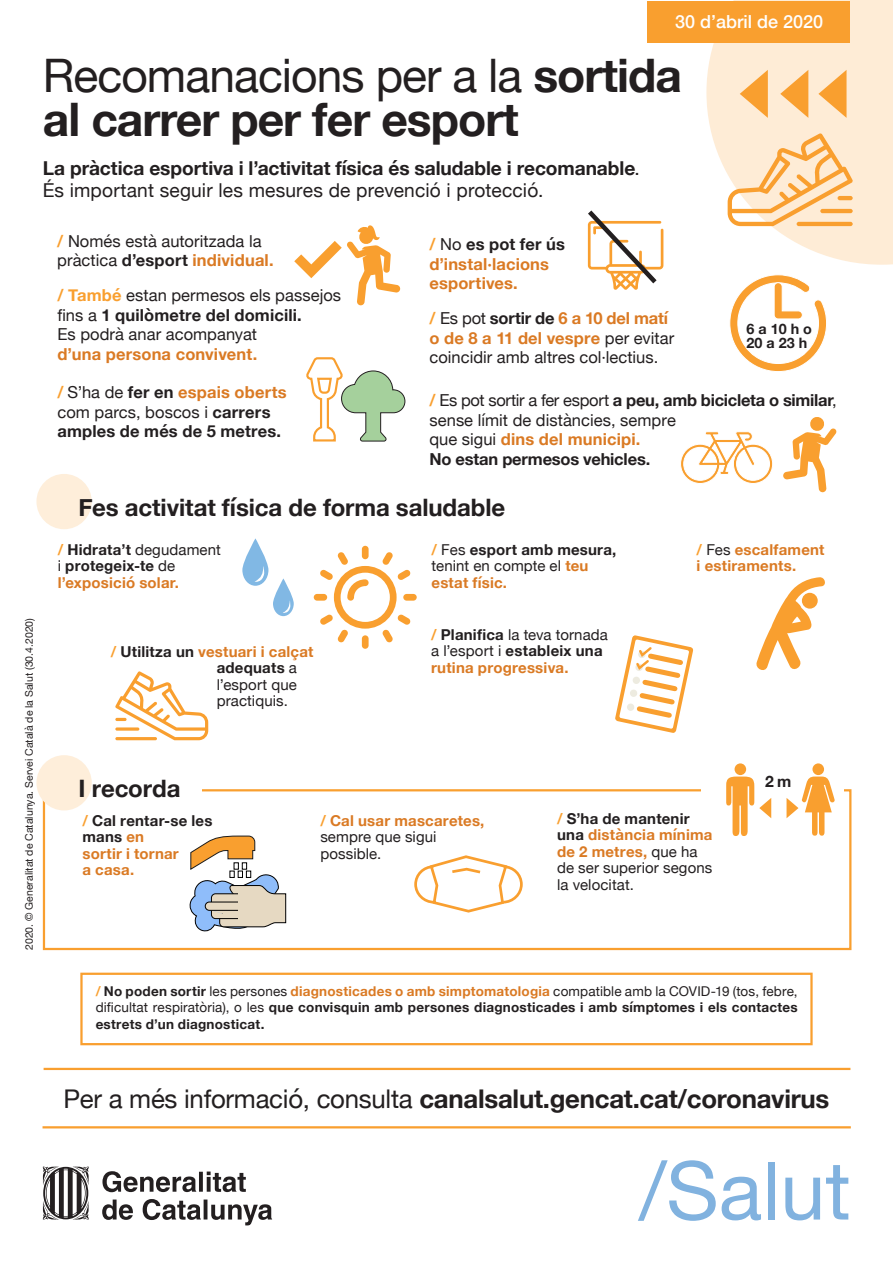
<style>
.page{position:relative;width:893px;height:1263px;background:#fff}
.page>*{position:absolute;margin:0;border:0;box-sizing:border-box;transform-origin:0 0}
.t1{font:81px "Helvetica Neue";color:#81b2df}
.t2{font:700 46.2px/44px "Helvetica Neue";letter-spacing:-.02em;color:#231f20}
.t3{font:700 25.8px "Helvetica Neue";letter-spacing:-.01em;color:#231f20}
.t4{font:700 24px "Helvetica Neue";letter-spacing:-.005em;color:#231f20}
.t5{font:700 19.2px/22.2px "Helvetica Neue";letter-spacing:-.005em;color:#231f20}
.t6{font:500 18px "Helvetica Neue";color:#fff}
.t7{font:16.5px/19.5px "Helvetica Neue";letter-spacing:.005em;color:#231f20}
.t8{font:700 16.5px/19.5px "Helvetica Neue";letter-spacing:.01em;color:#231f20}
.t9{font:700 16.5px/19.5px "Helvetica Neue";letter-spacing:.01em;color:#da7a24}
.t10{font:700 15.75px "Helvetica Neue";color:#231f20}
.t11{font:15px/16.5px "Helvetica Neue";letter-spacing:.005em;color:#231f20}
.t12{font:700 15px/16.5px "Helvetica Neue";letter-spacing:.015em;color:#da7a24}
.t13{font:700 15px/16.5px "Helvetica Neue";letter-spacing:.015em;color:#231f20}
.t14{font:700 14.4px/14px "Helvetica Neue";color:#231f20}
.t15{font:700 13.5px/16.5px "Helvetica Neue";letter-spacing:.015em;color:#231f20;text-align:justify}
.t16{font:10.5px "Helvetica Neue";color:#231f20}
.s1{font-weight:400}
.s2{font-weight:700;color:#f99f2f}
.s3{font-weight:700}
.s4{font-weight:700;color:#da7a24}
.s5{color:#f99f2f}
.s6{color:#da7a24}
.s7{font-weight:400;color:#231f20}
.s8{color:#231f20}
</style>
<div class="page">
<svg style="left:706px;top:1px;width:187px;height:264px;fill:#feecd6"></svg>
<div style="left:647px;top:1px;width:203px;height:42px;background:#f99f2f"></div>
<svg style="left:818px;top:70px;width:28px;height:48px"></svg>
<svg style="left:780px;top:70px;width:28px;height:48px"></svg>
<svg style="left:740px;top:70px;width:28px;height:48px"></svg>
<svg style="left:728px;top:133px;width:125px;height:93px;background:#fcdab0"></svg>
<hr style="left:838px;top:196px;width:15px;height:4px;background:#f99f2f;border-radius:2px">
<hr style="left:820px;top:209px;width:33px;height:4px;background:#f99f2f;border-radius:2px">
<hr style="left:797px;top:222px;width:56px;height:4px;background:#f99f2f;border-radius:2px">
<div style="left:80px;top:973px;width:733px;height:72px;background:#fff;border:2px solid #f99f2f"></div>
<div style="left:36px;top:474px;width:56px;height:55px;background:#feeeda;border-radius:50%"></div>
<svg style="left:242px;top:538px;width:52px;height:78px"></svg>
<div style="left:314px;top:594px;width:13px;height:7px;background:#f99f2f;border-radius:3px"></div>
<div style="left:403px;top:594px;width:14px;height:7px;background:#f99f2f;border-radius:3px"></div>
<div style="left:362px;top:635px;width:7px;height:14px;background:#f99f2f;border-radius:3px"></div>
<div style="left:362px;top:546px;width:7px;height:13px;background:#f99f2f;border-radius:3px"></div>
<svg style="left:320px;top:552px;width:91px;height:91px"></svg>
<svg style="left:115px;top:671px;width:93px;height:69px"></svg>
<svg style="left:115px;top:727px;width:24px;height:4px"></svg>
<hr style="left:115px;top:737px;width:42px;height:3px;background:#f99f2f;border-radius:2px">
<svg style="left:756px;top:577px;width:69px;height:93px"></svg>
<div style="left:802px;top:593px;width:16px;height:16px;background:#f99f2f;border-radius:50%"></div>
<svg style="left:615px;top:635px;width:79px;height:98px"></svg>
<svg style="left:783px;top:417px;width:54px;height:75px"></svg>
<svg style="left:680px;top:431px;width:93px;height:53px"></svg>
<svg style="left:307px;top:357px;width:98px;height:85px"></svg>
<svg style="left:587px;top:210px;width:76px;height:80px"></svg>
<svg style="left:729px;top:274px;width:98px;height:98px"></svg>
<div style="left:43px;top:789px;width:808px;height:161px;border:2px solid #f99f2f"></div>
<div style="left:701px;top:774px;width:142px;height:31px;background:#fff"></div>
<div style="left:73px;top:777px;width:129px;height:31px;background:#fff"></div>
<div style="left:36px;top:755px;width:56px;height:55px;background:#feeeda;border-radius:50%"></div>
<svg style="left:414px;top:855px;width:109px;height:58px"></svg>
<svg style="left:189px;top:836px;width:97px;height:96px"></svg>
<div style="left:238px;top:892px;width:25px;height:28px;background:#e6d9c2"></div>
<svg style="left:786px;top:763px;width:49px;height:73px"></svg>
<svg style="left:726px;top:763px;width:45px;height:73px"></svg>
<hr style="left:43px;top:1126px;width:808px;height:2px;background:#f99f2f">
<hr style="left:44px;top:1068px;width:806px;height:2px;background:#f99f2f">
<svg style="left:294px;top:225px;width:106px;height:80px"></svg>
<svg style="left:102px;top:1171px;width:170px;height:54px"></svg>
<svg style="left:43px;top:1166px;width:46px;height:54px"></svg>
<p class="t6" style="left:675px;top:7px;width:150px">30 d’abril de 2020</p>
<h2 class="t2" style="left:43px;top:55px;width:640px"><span class="s1">Recomanacions per a la</span> sortida al carrer per fer esport</h2>
<p class="t5" style="left:43px;top:158px;width:599px">La pràctica esportiva i l’activitat física és saludable i recomanable<span class="s1">.<br>És important seguir les mesures de prevenció i protecció.</span></p>
<p class="t7" style="left:57px;top:232px;width:218px"><span class="s2">/</span> Només està autoritzada la pràctica <span class="s3">d’esport</span> <span class="s4">individual.</span></p>
<p class="t7" style="left:57px;top:287px;width:285px"><span class="s2">/ També</span> estan permesos els passejos fins a <span class="s3">1 quilòmetre del domicili.<br></span>Es podrà anar acompanyat</p>
<p class="t9" style="left:57px;top:345px;width:201px">d’una persona convivent.</p>
<p class="t8" style="left:57px;top:383px;width:231px"><span class="s5">/</span> <span class="s1">S’ha de</span> fer en <span class="s6">espais oberts </span><span class="s1">com parcs, boscos i</span> carrers amples de més de 5 metres.</p>
<p class="t9" style="left:429px;top:235px;width:137px"><span class="s5">/</span> <span class="s7">No</span> <span class="s8">es pot fer ús </span>d’instal·lacions esportives.</p>
<p class="t7" style="left:429px;top:309px;width:246px"><span class="s2">/</span> Es pot <span class="s3">sortir de</span> <span class="s4">6 a 10 del matí o de 8 a 11 del vespre</span> per evitar coincidir amb altres col·lectius.</p>
<p class="t7" style="left:429px;top:392px;width:409px"><span class="s2">/</span> Es pot sortir a fer esport <span class="s3">a peu, amb bicicleta o similar</span>, sense límit de distàncies, sempre<br>que sigui <span class="s4">dins del municipi.<br></span><span class="s3">No estan permesos vehicles.</span></p>
<h3 class="t4" style="left:78px;top:488px;width:428px">Fes activitat física de forma saludable</h3>
<p class="t13" style="left:58px;top:542px;width:165px"><span class="s5">/</span> Hidrata’t <span class="s1">degudament i</span> protegeix-te <span class="s1">de </span><span class="s6">l’exposició solar.</span></p>
<p class="t14" style="left:747px;top:323px;width:67px">6 a 10 h o<br>20 a 23 h</p>
<p class="t11" style="left:432px;top:542px;width:186px"><span class="s2">/</span> Fes <span class="s3">esport amb mesura, </span>tenint en compte el <span class="s4">teu estat físic.</span></p>
<p class="t12" style="left:697px;top:542px;width:129px"><span class="s5">/</span> <span class="s7">Fes</span> escalfament i estiraments.</p>
<p class="t16" style="left:22px;top:950px;width:334px;rotate:-90deg">2020. © Generalitat de Catalunya. Servei Català de la Salut (30.4.2020)</p>
<p class="t11" style="left:217px;top:644px;width:98px;text-indent:-106px"><span class="s2">/</span> <span class="s3">Utilitza un</span> <span class="s4">vestuari i calçat </span><span class="s3">adequats</span> a l’esport que practiquis.</p>
<p class="t11" style="left:431px;top:627px;width:178px"><span class="s2">/</span> <span class="s3">Planifica</span> la teva tornada a l’esport i <span class="s3">estableix una </span><span class="s4">rutina progressiva.</span></p>
<h3 class="t4" style="left:78px;top:769px;width:104px">I recorda</h3>
<p class="t10" style="left:765px;top:769px;width:28px">2 m</p>
<p class="t12" style="left:82px;top:813px;width:131px"><span class="s5">/</span> <span class="s8">Cal rentar-se les mans</span> en<br>sortir i tornar<br>a casa.</p>
<p class="t11" style="left:320px;top:813px;width:166px"><span class="s2">/</span> <span class="s4">Cal usar mascaretes, </span>sempre que sigui possible.</p>
<p class="t11" style="left:557px;top:811px;width:157px"><span class="s2">/</span> <span class="s3">S’ha de mantenir una</span> <span class="s4">distància mínima de 2 metres,</span> que ha de ser superior segons la velocitat.</p>
<p class="t15" style="left:96px;top:983px;width:704px"><span class="s5">/</span> No poden sortir <span class="s1">les persones</span> <span class="s6">diagnosticades o amb simptomatologia</span> <span class="s1">compatible amb la COVID-19 (tos, febre, dificultat respiratòria), o les</span> que convisquin amb persones diagnosticades i amb símptomes i els contactes estrets d’un diagnosticat.</p>
<h3 class="t3" style="left:64px;top:1078px;width:767px"><span class="s1">Per a més informació, consulta</span> canalsalut.gencat.cat/coronavirus</h3>
<h1 class="t1" style="left:639px;top:1132px;width:213px">/Salut</h1>
</div>
